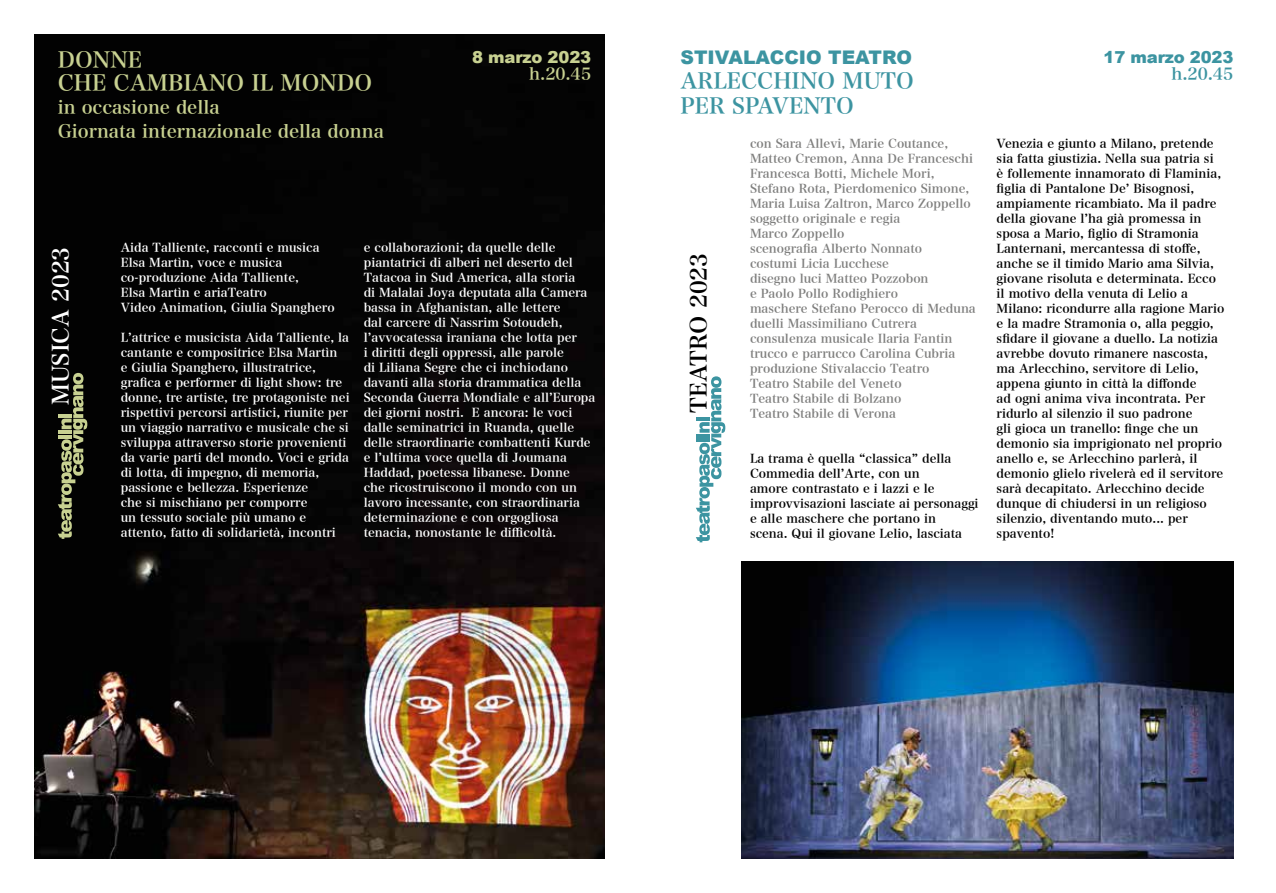
<style>
.page{position:relative;width:1276px;height:893px;background:#fff}
.page>*{position:absolute;margin:0;border:0;box-sizing:border-box;transform-origin:0 0}
.t1{font:22.35px "Hira Min Pro N W6";color:#fff}
.t2{font:22.35px "Hira Min Pro N W6";color:#000}
.t3{font:21.75px/25px "Hira Min Pro N W6";color:#3c94a1}
.t4{font:21.75px/23.2px "Hira Min Pro N W6";color:#c8d191}
.t5{font:900 18.75px "Arial";color:#3c94a1}
.t6{font:18px/23.2px "Hira Min Pro N W6";color:#c8d191}
.t7{font:900 16.5px "Arial";letter-spacing:-.01em;color:#3c94a1}
.t8{font:900 16.5px "Arial";letter-spacing:-.01em;color:#c8d191}
.t9{font:16.5px "Hira Min Pro N W6";color:#c8d191}
.t10{font:16.5px "Hira Min Pro N W6";color:#3c94a1}
.t11{font:12px/15px "Hira Min Pro N W6";color:#fff}
.t12{font:12px/15px "Hira Min Pro N W6";color:#000}
.t13{font:12px/15px "Hira Min Pro N W6";color:#7e7e7d}
</style>
<div class="page">
<img style="left:34px;top:34px;width:571px;height:825px">
<svg style="left:58px;top:373px;width:29px;height:166px;background:#4a4d36"></svg>
<svg style="left:696px;top:376px;width:29px;height:166px"></svg>
<img style="left:741px;top:561px;width:492px;height:298px">
<h2 class="t4" style="left:58px;top:47px;width:316px">DONNE<br>CHE CAMBIANO IL MONDO</h2>
<h3 class="t6" style="left:58px;top:95px;width:328px">in occasione della<br>Giornata internazionale della donna</h3>
<h3 class="t8" style="left:472px;top:45px;width:121px">8 marzo 2023</h3>
<h3 class="t9" style="left:529px;top:59px;width:64px">h.20.45</h3>
<h1 class="t1" style="left:41px;top:405px;width:160px;rotate:-90deg">MUSICA 2023</h1>
<p class="t11" style="left:121px;top:239px;width:215px">Aida Talliente, racconti e musica<br>Elsa Martìn, voce e musica co-produzione Aida Talliente,<br>Elsa Martìn e ariaTeatro<br>Video Animation, Giulia Spanghero</p>
<p class="t11" style="left:121px;top:329px;width:230px">L’attrice e musicista Aida Talliente, la cantante e compositrice Elsa Martìn<br>e Giulia Spanghero, illustratrice, grafica e performer di light show: tre donne, tre artiste, tre protagoniste nei rispettivi percorsi artistici, riunite per un viaggio narrativo e musicale che si sviluppa attraverso storie provenienti da varie parti del mondo. Voci e grida di lotta, di impegno, di memoria, passione e bellezza. Esperienze<br>che si mischiano per comporre<br>un tessuto sociale più umano e attento, fatto di solidarietà, incontri</p>
<p class="t11" style="left:364px;top:239px;width:233px">e collaborazioni; da quelle delle piantatrici di alberi nel deserto del Tatacoa in Sud America, alla storia<br>di Malalai Joya deputata alla Camera bassa in Afghanistan, alle lettere<br>dal carcere di Nassrim Sotoudeh, l’avvocatessa iraniana che lotta per<br>i diritti degli oppressi, alle parole<br>di Liliana Segre che ci inchiodano davanti alla storia drammatica della Seconda Guerra Mondiale e all’Europa dei giorni nostri. E ancora: le voci dalle seminatrici in Ruanda, quelle delle straordinarie combattenti Kurde e l’ultima voce quella di Joumana Haddad, poetessa libanese. Donne<br>che ricostruiscono il mondo con un lavoro incessante, con straordinaria determinazione e con orgogliosa tenacia, nonostante le difficoltà.</p>
<h3 class="t5" style="left:680px;top:44px;width:233px">STIVALACCIO TEATRO</h3>
<h2 class="t3" style="left:680px;top:67px;width:235px">ARLECCHINO MUTO<br>PER SPAVENTO</h2>
<h1 class="t2" style="left:679px;top:413px;width:161px;rotate:-90deg">TEATRO 2023</h1>
<p class="t13" style="left:750px;top:135px;width:227px">con Sara Allevi, Marie Coutance,<br>Matteo Cremon, Anna De Franceschi<br>Francesca Botti, Michele Mori,<br>Stefano Rota, Pierdomenico Simone,<br>Maria Luisa Zaltron, Marco Zoppello soggetto originale e regia<br>Marco Zoppello<br>scenografia Alberto Nonnato<br>costumi Licia Lucchese<br>disegno luci Matteo Pozzobon<br>e Paolo Pollo Rodighiero<br>maschere Stefano Perocco di Meduna duelli Massimiliano Cutrera consulenza musicale Ilaria Fantin trucco e parrucco Carolina Cubria produzione Stivalaccio Teatro<br>Teatro Stabile del Veneto<br>Teatro Stabile di Bolzano<br>Teatro Stabile di Verona</p>
<p class="t12" style="left:750px;top:450px;width:230px">La trama è quella “classica” della Commedia dell’Arte, con un<br>amore contrastato e i lazzi e le improvvisazioni lasciate ai personaggi e alle maschere che portano in<br>scena. Qui il giovane Lelio, lasciata</p>
<h3 class="t7" style="left:1103px;top:45px;width:131px">17 marzo 2023</h3>
<h3 class="t10" style="left:1171px;top:59px;width:64px">h.20.45</h3>
<p class="t12" style="left:996px;top:135px;width:229px">Venezia e giunto a Milano, pretende sia fatta giustizia. Nella sua patria si<br>è follemente innamorato di Flaminia, figlia di Pantalone De’ Bisognosi, ampiamente ricambiato. Ma il padre della giovane l’ha già promessa in sposa a Mario, figlio di Stramonia Lanternani, mercantessa di stoffe, anche se il timido Mario ama Silvia, giovane risoluta e determinata. Ecco il motivo della venuta di Lelio a Milano: ricondurre alla ragione Mario e la madre Stramonia o, alla peggio, sfidare il giovane a duello. La notizia avrebbe dovuto rimanere nascosta, ma Arlecchino, servitore di Lelio, appena giunto in città la diffonde<br>ad ogni anima viva incontrata. Per ridurlo al silenzio il suo padrone<br>gli gioca un tranello: finge che un demonio sia imprigionato nel proprio anello e, se Arlecchino parlerà, il demonio glielo rivelerà ed il servitore sarà decapitato. Arlecchino decide dunque di chiudersi in un religioso silenzio, diventando muto... per spavento!</p>
</div>
